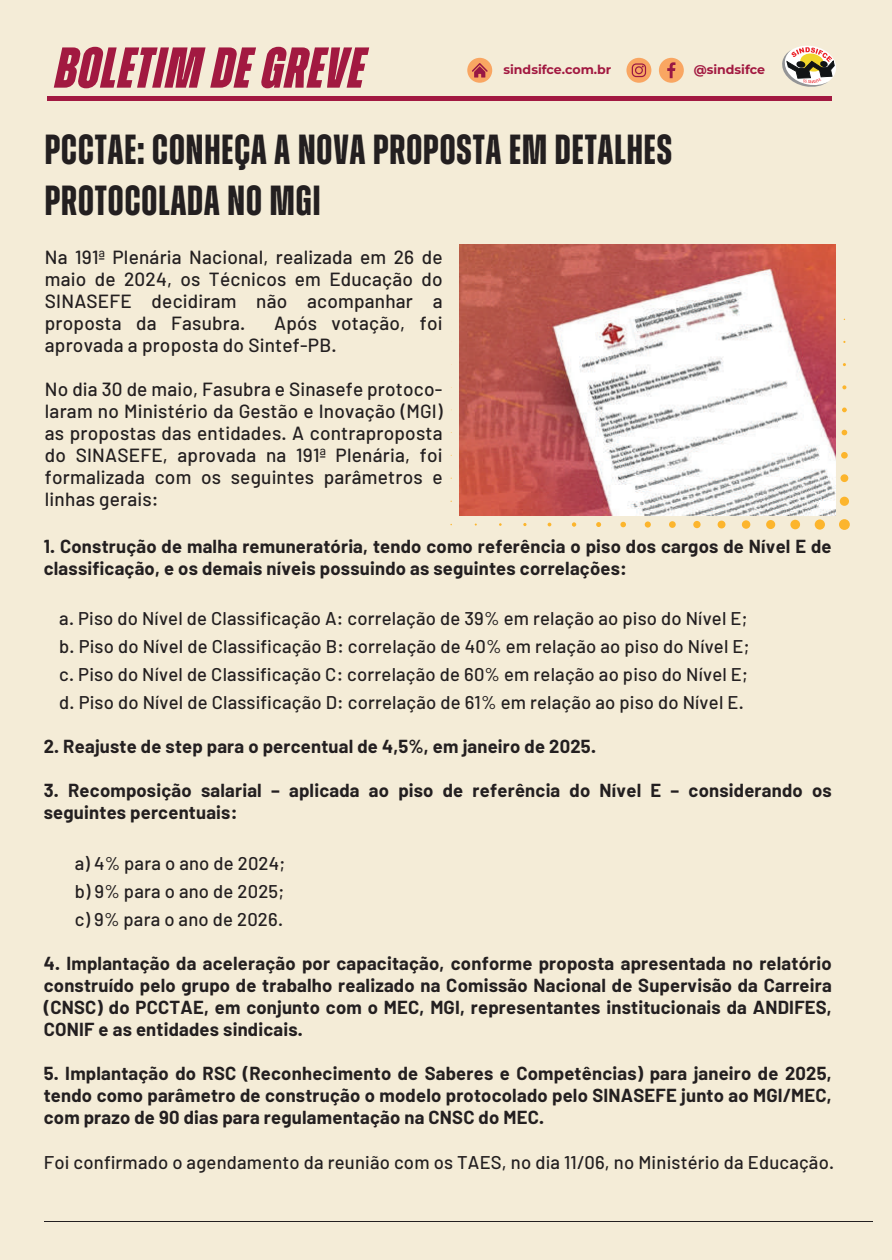
<style>
.page{position:relative;width:892px;height:1260px;background:#fff}
.page>*{position:absolute;margin:0;border:0;box-sizing:border-box;transform-origin:0 0}
.t1{font:italic 800 57.4px "Zuume";letter-spacing:.025em;color:#a21941}
.t2{font:700 42px/50.4px "Zuume";letter-spacing:.025em;color:#231f20}
.t3{font:500 19px/22px "Barlow";letter-spacing:.01em;color:#231f20;text-align:justify}
.t4{font:700 18.4px/22px "Barlow";letter-spacing:.01em;color:#231f20}
.t5{font:500 18.4px/28px "Barlow";letter-spacing:.01em;color:#231f20;text-align:justify}
.t6{font:700 12.6px "Montserrat";color:#a21941}
</style>
<div class="page">
<div style="left:0;top:0;width:891px;height:1260px;background:#f4ecd7"></div>
<div style="left:47px;top:96px;width:784px;height:5px;background:#a21941"></div>
<div style="left:467px;top:58px;width:25px;height:25px;background:#f9a662;border-radius:50%"></div>
<svg style="left:472px;top:63px;width:15px;height:15px"></svg>
<div style="left:626px;top:58px;width:25px;height:25px;background:#f9a662;border-radius:50%"></div>
<div style="left:658px;top:58px;width:25px;height:25px;background:#f9a662;border-radius:50%"></div>
<svg style="left:667px;top:62px;width:8px;height:16px"></svg>
<svg style="left:631px;top:63px;width:15px;height:14px"></svg>
<svg style="left:782px;top:45px;width:54px;height:42px"></svg>
<hr style="left:44px;top:1221px;width:829px;height:1px;background:#231f20">
<svg style="left:450px;top:319px;width:399px;height:211px"></svg>
<img style="left:460px;top:244px;width:375px;height:271px">
<h1 class="t1" style="left:56px;top:37px;width:310px">BOLETIM DE GREVE</h1>
<p class="t6" style="left:503px;top:60px;width:109px">sindsifce.com.br</p>
<p class="t6" style="left:693px;top:60px;width:73px">@sindsifce</p>
<h2 class="t2" style="left:45px;top:125px;width:628px">PCCTAE: CONHEÇA A NOVA PROPOSTA EM DETALHES<br>PROTOCOLADA NO MGI</h2>
<p class="t3" style="left:45px;top:246px;width:399px">Na 191ª Plenária Nacional, realizada em 26 de maio de 2024, os Técnicos em Educação do SINASEFE decidiram não acompanhar a proposta da Fasubra.</p>
<p class="t3" style="left:45px;top:312px;width:399px;text-indent:229px">Após votação, foi aprovada a proposta do Sintef-PB.</p>
<p class="t3" style="left:45px;top:378px;width:399px">No dia 30 de maio, Fasubra e Sinasefe protoco&shy;laram no Ministério da Gestão e Inovação (MGI) as propostas das entidades. A contraproposta do SINASEFE, aprovada na 191ª Plenária, foi formalizada com os seguintes parâmetros e linhas gerais:</p>
<p class="t4" style="left:44px;top:535px;width:789px">1. Construção de malha remuneratória, tendo como referência o piso dos cargos de Nível E de classificação, e os demais níveis possuindo as seguintes correlações:</p>
<p class="t5" style="left:59px;top:604px;width:691px">a. Piso do Nível de Classificação A: correlação de 39% em relação ao piso do Nível E; b. Piso do Nível de Classificação B: correlação de 40% em relação ao piso do Nível E; c. Piso do Nível de Classificação C: correlação de 60% em relação ao piso do Nível E; d. Piso do Nível de Classificação D: correlação de 61% em relação ao piso do Nível E.</p>
<p class="t4" style="left:44px;top:735px;width:553px">2. Reajuste de step para o percentual de 4,5%, em janeiro de 2025.</p>
<p class="t4" style="left:44px;top:779px;width:789px">3. Recomposição salarial – aplicada ao piso de referência do Nível E – considerando os seguintes percentuais:</p>
<p class="t5" style="left:75px;top:848px;width:212px">a) 4% para o ano de 2024; b) 9% para o ano de 2025; c) 9% para o ano de 2026.</p>
<p class="t4" style="left:44px;top:952px;width:789px;text-align:justify">4. Implantação da aceleração por capacitação, conforme proposta apresentada no relatório construído pelo grupo de trabalho realizado na Comissão Nacional de Supervisão da Carreira (CNSC) do PCCTAE, em conjunto com o MEC, MGI, representantes institucionais da ANDIFES, CONIF e as entidades sindicais.</p>
<p class="t4" style="left:44px;top:1062px;width:789px;text-align:justify">5. Implantação do RSC (Reconhecimento de Saberes e Competências) para janeiro de 2025, tendo como parâmetro de construção o modelo protocolado pelo SINASEFE junto ao MGI/MEC, com prazo de 90 dias para regulamentação na CNSC do MEC.</p>
<p class="t5" style="left:44px;top:1147px;width:791px">Foi confirmado o agendamento da reunião com os TAES, no dia 11/06, no Ministério da Educação.</p>
</div>
